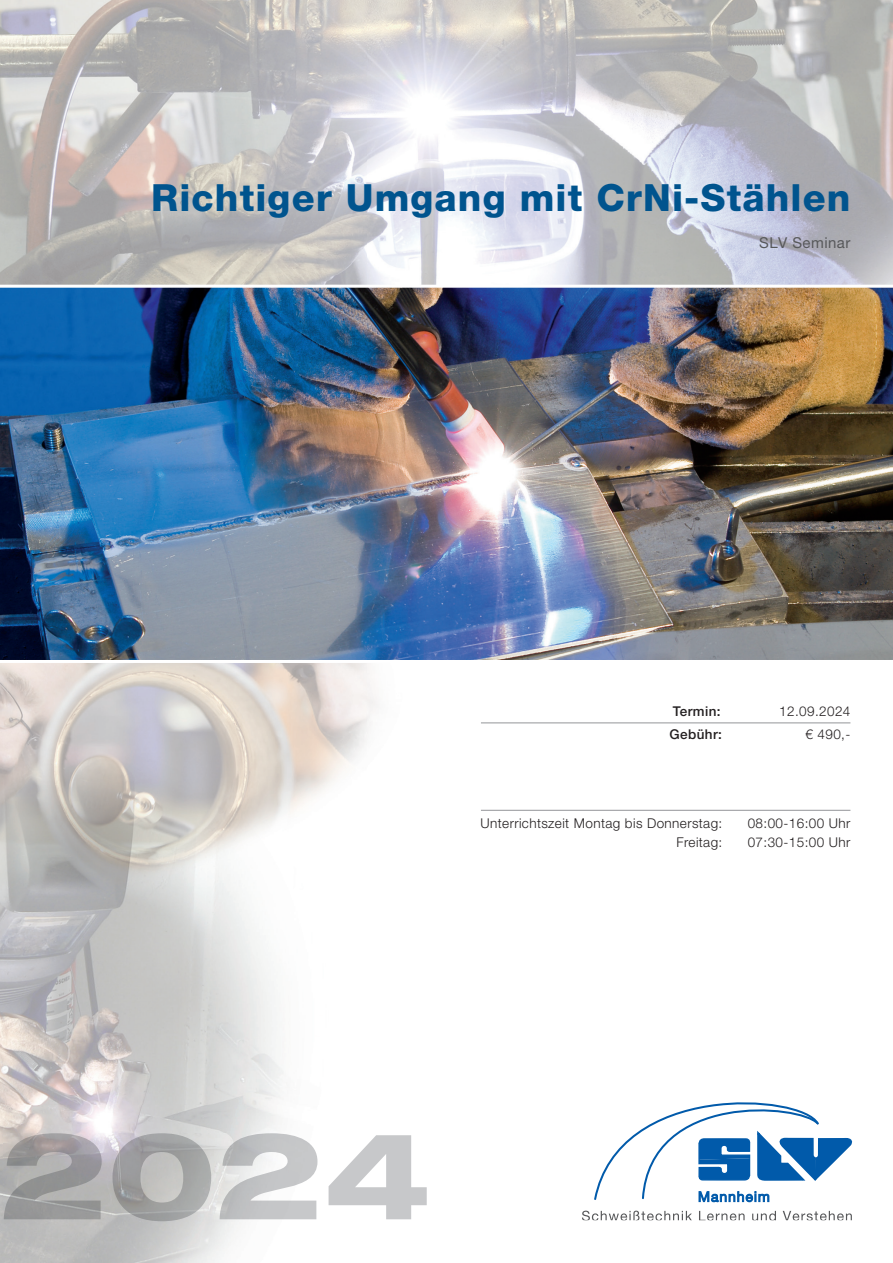
<style>
.page{position:relative;width:893px;height:1263px;background:#fff}
.page>*{position:absolute;margin:0;border:0;box-sizing:border-box;transform-origin:0 0}
.t1{font:800 37.5px "Helvetica Neue LT Pro";letter-spacing:.03em;color:#00548e}
.t2{font:15px "Helvetica Neue LT Pro";letter-spacing:.03em;color:#57585a}
.t3{font:300 13.5px "Helvetica Neue LT Pro";letter-spacing:.03em;color:#231f20}
.t4{font:500 13.5px "Helvetica Neue LT Pro";letter-spacing:.03em;color:#231f20}
</style>
<div class="page">
<img style="left:0;top:0;width:735px;height:1157px">
<img style="left:735px;top:0;width:158px;height:1221px">
<img style="left:0;top:288px;width:893px;height:372px">
<svg style="left:593px;top:1081px;width:261px;height:121px"></svg>
<svg style="left:582px;top:1210px;width:110px;height:10px"></svg>
<svg style="left:699px;top:1211px;width:46px;height:9px"></svg>
<svg style="left:752px;top:1211px;width:24px;height:9px"></svg>
<svg style="left:783px;top:1211px;width:69px;height:9px"></svg>
<hr style="left:481px;top:723px;width:369px;height:1px;background:#939598">
<hr style="left:481px;top:810px;width:369px;height:1px;background:#939598">
<hr style="left:0;top:285px;width:893px;height:3px;background:#fff">
<img style="left:4px;top:1133px;width:423px;height:88px">
<hr style="left:0;top:660px;width:893px;height:3px;background:#fff">
<h1 class="t1" style="left:151px;top:175px;width:701px">Richtiger Umgang mit CrNi-Stählen</h1>
<p class="t2" style="left:759px;top:234px;width:93px">SLV Seminar</p>
<p class="t4" style="left:673px;top:703px;width:49px">Termin:</p>
<p class="t3" style="left:779px;top:703px;width:73px">12.09.2024</p>
<p class="t4" style="left:669px;top:726px;width:54px">Gebühr:</p>
<p class="t3" style="left:805px;top:726px;width:46px">€ 490,-</p>
<p class="t3" style="left:481px;top:815px;width:243px">Unterrichtszeit Montag bis Donnerstag:</p>
<p class="t3" style="left:748px;top:815px;width:104px">08:00-16:00 Uhr</p>
<p class="t3" style="left:676px;top:834px;width:47px">Freitag:</p>
<p class="t3" style="left:748px;top:834px;width:104px">07:30-15:00 Uhr</p>
</div>
